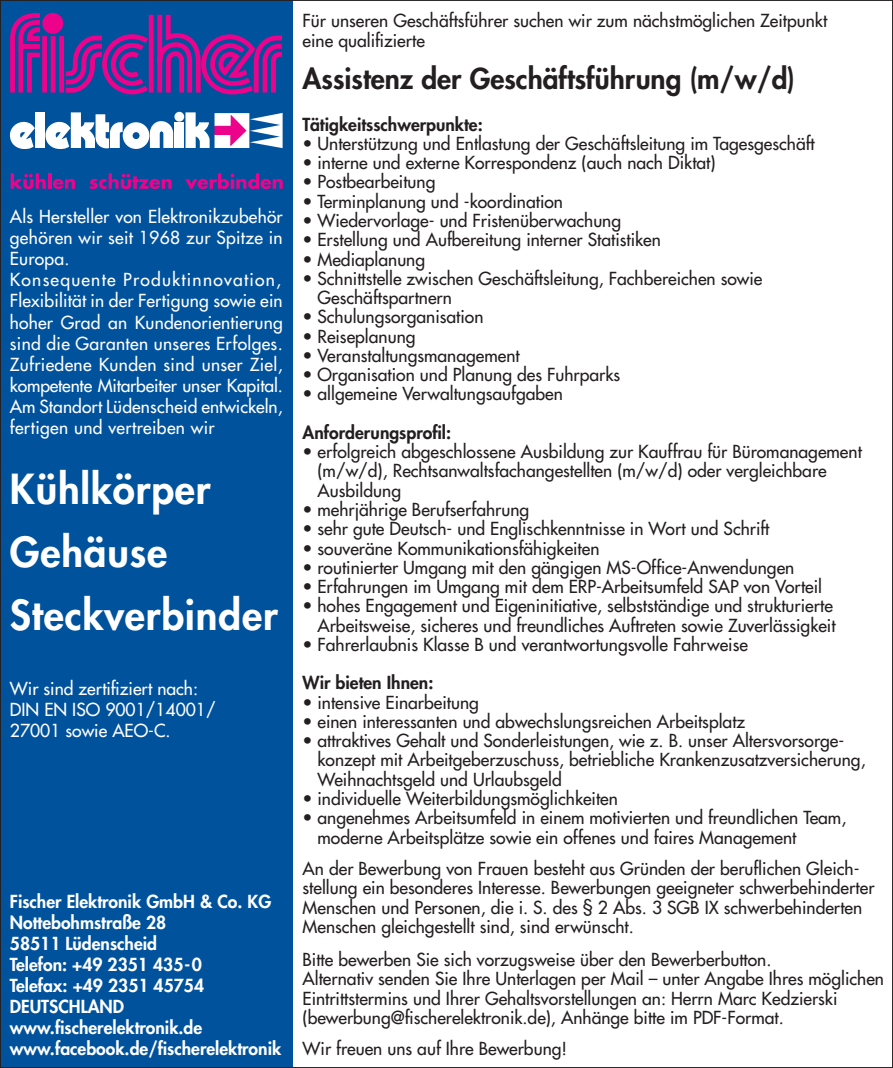
<style>
.page{position:relative;width:893px;height:1068px;background:#fff}
.page>*{position:absolute;margin:0;border:0;box-sizing:border-box;transform-origin:0 0}
.t1{font:800 40.25px/63px "Futura Std";letter-spacing:.02em;color:#fff}
.t2{font:800 28px "Futura Std";color:#231f20}
.t3{font:500 17.5px/19.2px "Futura Std";color:#231f20}
.t4{font:500 17.5px/21px "Futura Std";letter-spacing:.01em;color:#fff}
.t5{font:800 17.5px/21px "Futura Std";color:#fff}
.t6{font:800 17.5px "Futura Std";color:#231f20}
</style>
<div class="page">
<div style="left:0;top:0;width:293px;height:1067px;background:#00529d"></div>
<svg style="left:10px;top:13px;width:272px;height:82px"></svg>
<svg style="left:10px;top:122px;width:25px;height:27px"></svg>
<div style="left:35px;top:113px;width:10px;height:35px;background:#fff"></div>
<div style="left:174px;top:122px;width:10px;height:26px;background:#fff"></div>
<div style="left:174px;top:112px;width:10px;height:9px;background:#fff;border-radius:50%"></div>
<svg style="left:185px;top:112px;width:98px;height:36px"></svg>
<svg style="left:45px;top:112px;width:128px;height:37px"></svg>
<svg style="left:11px;top:173px;width:35px;height:16px"></svg>
<hr style="left:48px;top:173px;width:3px;height:16px;background:#ed028c">
<svg style="left:53px;top:179px;width:22px;height:10px"></svg>
<svg style="left:89px;top:173px;width:83px;height:16px"></svg>
<svg style="left:185px;top:173px;width:98px;height:16px"></svg>
<p class="t4" style="left:10px;top:206px;width:274px">Als Hersteller von Elektronikzubehör gehören wir seit 1968 zur Spitze in Europa.<br>Konsequente Produktinnovation, Flexibilität in der Fertigung sowie ein hoher Grad an Kundenorientierung sind die Garanten unseres Erfolges.<br>Zufriedene Kunden sind unser Ziel, kompetente Mitarbeiter unser Kapital.<br>Am Standort Lüdenscheid entwickeln, fertigen und vertreiben wir</p>
<h1 class="t1" style="left:10px;top:457px;width:269px">Kühlkörper<br>Gehäuse<br>Steckverbinder</h1>
<p class="t4" style="left:10px;top:677px;width:207px">Wir sind zertifiziert nach:<br>DIN EN ISO 9001/14001/<br>27001 sowie AEO-C.</p>
<p class="t5" style="left:10px;top:890px;width:273px">Fischer Elektronik GmbH &amp; Co. KG<br>Nottebohmstraße 28<br>58511 Lüdenscheid<br>Telefon: +49 2351 435 - 0<br>Telefax: +49 2351 45754<br>DEUTSCHLAND www.fischerelektronik.de www.facebook.de/fischerelektronik</p>
<p class="t3" style="left:303px;top:11px;width:526px">Für unseren Geschäftsführer suchen wir zum nächstmöglichen Zeitpunkt eine qualifizierte</p>
<h2 class="t2" style="left:303px;top:60px;width:494px">Assistenz der Geschäftsführung (m/w/d)</h2>
<p class="t6" style="left:303px;top:113px;width:182px">Tätigkeitsschwerpunkte:</p>
<p class="t3" style="left:303px;top:134px;width:514px">• Unterstützung und Entlastung der Geschäftsleitung im Tagesgeschäft</p>
<p class="t3" style="left:303px;top:153px;width:414px">• interne und externe Korrespondenz (auch nach Diktat)</p>
<p class="t3" style="left:303px;top:172px;width:134px">• Postbearbeitung</p>
<p class="t3" style="left:303px;top:192px;width:262px">• Terminplanung und -koordination</p>
<p class="t3" style="left:303px;top:211px;width:320px">• Wiedervorlage- und Fristenüberwachung</p>
<p class="t3" style="left:303px;top:230px;width:360px">• Erstellung und Aufbereitung interner Statistiken</p>
<p class="t3" style="left:303px;top:249px;width:124px">• Mediaplanung</p>
<p class="t3" style="left:317px;top:269px;width:446px;text-indent:-15px">• Schnittstelle zwischen Geschäftsleitung, Fachbereichen sowie<br>Geschäftspartnern</p>
<p class="t3" style="left:303px;top:307px;width:182px">• Schulungsorganisation</p>
<p class="t3" style="left:303px;top:326px;width:114px">• Reiseplanung</p>
<p class="t3" style="left:303px;top:346px;width:219px">• Veranstaltungsmanagement</p>
<p class="t3" style="left:303px;top:365px;width:319px">• Organisation und Planung des Fuhrparks</p>
<p class="t3" style="left:303px;top:384px;width:262px">• allgemeine Verwaltungsaufgaben</p>
<p class="t6" style="left:303px;top:421px;width:150px">Anforderungsprofil:</p>
<p class="t3" style="left:317px;top:442px;width:546px;text-indent:-15px">• erfolgreich abgeschlossene Ausbildung zur Kauffrau für Büromanagement (m/w/d), Rechtsanwaltsfachangestellten (m/w/d) oder vergleichbare<br>Ausbildung</p>
<p class="t3" style="left:303px;top:500px;width:228px">• mehrjährige Berufserfahrung</p>
<p class="t3" style="left:303px;top:519px;width:468px">• sehr gute Deutsch- und Englischkenntnisse in Wort und Schrift</p>
<p class="t3" style="left:303px;top:538px;width:298px">• souveräne Kommunikationsfähigkeiten</p>
<p class="t3" style="left:303px;top:557px;width:493px">• routinierter Umgang mit den gängigen MS-Office-Anwendungen</p>
<p class="t3" style="left:303px;top:577px;width:521px">• Erfahrungen im Umgang mit dem ERP-Arbeitsumfeld SAP von Vorteil</p>
<p class="t3" style="left:303px;top:596px;width:534px;text-align:right">• hohes Engagement und Eigeninitiative, selbstständige und strukturierte<br>Arbeitsweise, sicheres und freundliches Auftreten sowie Zuverlässigkeit</p>
<p class="t3" style="left:303px;top:634px;width:447px">• Fahrerlaubnis Klasse B und verantwortungsvolle Fahrweise</p>
<p class="t6" style="left:303px;top:671px;width:132px">Wir bieten Ihnen:</p>
<p class="t3" style="left:303px;top:692px;width:178px">• intensive Einarbeitung</p>
<p class="t3" style="left:303px;top:711px;width:444px">• einen interessanten und abwechslungsreichen Arbeitsplatz</p>
<p class="t3" style="left:317px;top:731px;width:550px;text-indent:-15px">• attraktives Gehalt und Sonderleistungen, wie z. B. unser Altersvorsorge&shy;konzept mit Arbeitgeberzuschuss, betriebliche Krankenzusatzversicherung,<br>Weihnachtsgeld und Urlaubsgeld</p>
<p class="t3" style="left:303px;top:788px;width:317px">• individuelle Weiterbildungsmöglichkeiten</p>
<p class="t3" style="left:317px;top:808px;width:530px;text-indent:-15px">• angenehmes Arbeitsumfeld in einem motivierten und freundlichen Team, moderne Arbeitsplätze sowie ein offenes und faires Management</p>
<p class="t3" style="left:303px;top:858px;width:573px">An der Bewerbung von Frauen besteht aus Gründen der beruflichen Gleich&shy;stellung ein besonderes Interesse. Bewerbungen geeigneter schwerbehinderter Menschen und Personen, die i. S. des § 2 Abs. 3 SGB IX schwerbehinderten Menschen gleichgestellt sind, sind erwünscht.</p>
<p class="t3" style="left:303px;top:949px;width:583px">Bitte bewerben Sie sich vorzugsweise über den Bewerberbutton.<br>Alternativ senden Sie Ihre Unterlagen per Mail – unter Angabe Ihres möglichen Eintrittstermins und Ihrer Gehaltsvorstellungen an: Herrn Marc Kedzierski (bewerbung@fischerelektronik.de), Anhänge bitte im PDF-Format.</p>
<p class="t3" style="left:303px;top:1039px;width:266px">Wir freuen uns auf Ihre Bewerbung!</p>
</div>
